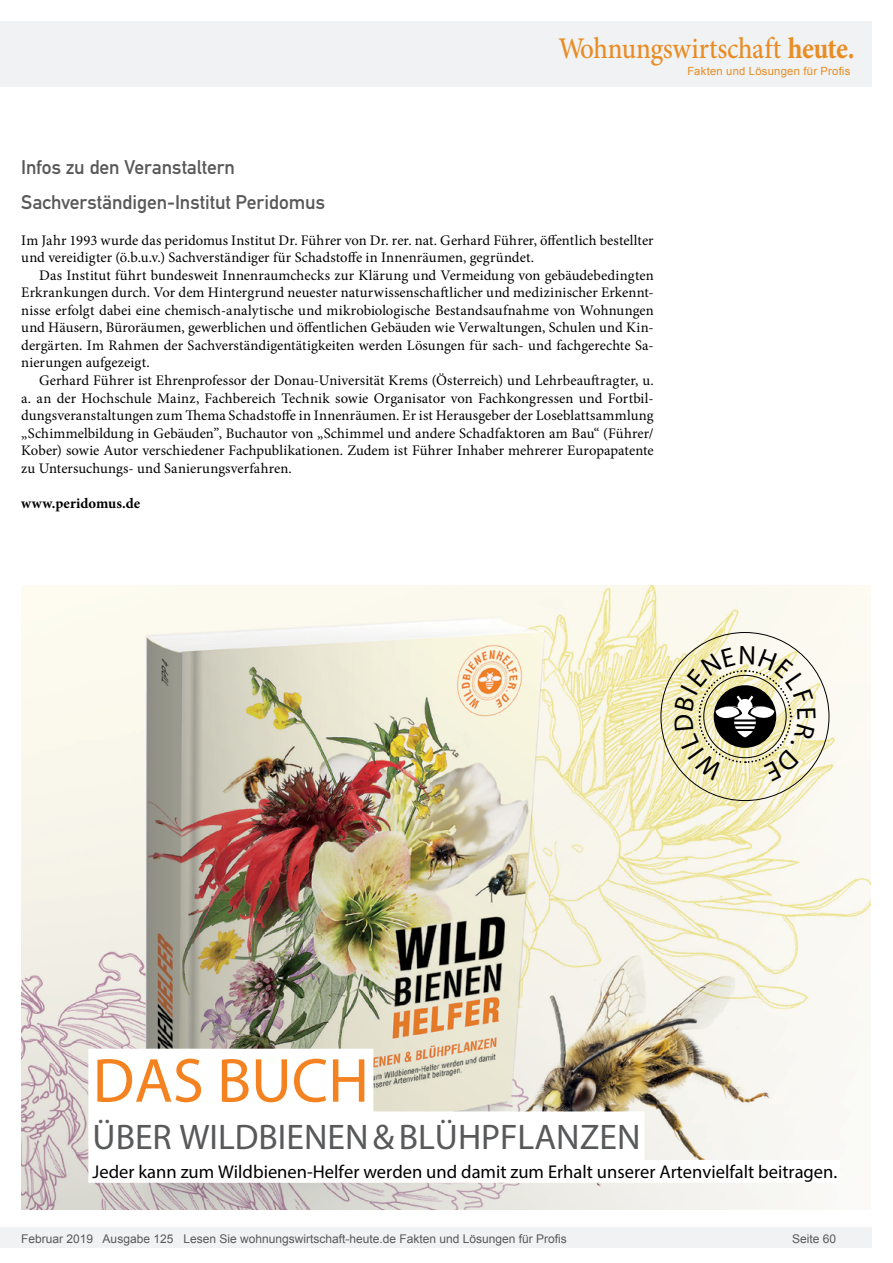
<style>
.page{position:relative;width:893px;height:1263px;background:#fff}
.page>*{position:absolute;margin:0;border:0;box-sizing:border-box;transform-origin:0 0}
.t1{font:700 condensed 62.7px "Helvetica";color:#f58220}
.t2{font:700 condensed 35.7px "Helvetica";color:#58595b}
.t3{font:500 30px "Minion Pro";letter-spacing:-.01em;color:#e88c24;scale:.9 1}
.t4{font:19.5px/35.1px "DIN Mittelschrift";letter-spacing:-.005em;color:#595959}
.t5{font:condensed 18.6px "Helvetica";color:#000}
.t6{font:14.7px/17.5px "Minion Pro";letter-spacing:.005em;color:#000;text-align:justify}
.t7{font:700 14.7px "Minion Pro";color:#000}
.t8{font:12px "Arial";color:#595959}
.t9{font:11.25px "Arial";letter-spacing:.025em;color:#e88c24}
.s1{font-weight:700}
</style>
<div class="page">
<div style="left:0;top:1227px;width:872px;height:20px;background:#f1f2f3"></div>
<div style="left:0;top:21px;width:872px;height:66px;background:#f1f2f3"></div>
<img style="left:21px;top:585px;width:849px;height:625px">
<svg style="left:88px;top:1049px;width:752px;height:134px"></svg>
<svg style="left:674px;top:646px;width:142px;height:136px"></svg>
<h3 class="t3" style="left:558px;top:28px;width:331px">Wohnungswirtschaft <span class="s1">heute.</span></h3>
<p class="t9" style="left:687px;top:63px;width:165px">Fakten und Lösungen für Profis</p>
<h3 class="t4" style="left:21px;top:150px;width:305px">Infos zu den Veranstaltern<br>Sachverständigen-Institut Peridomus</h3>
<p class="t6" style="left:21px;top:231px;width:634px">Im Jahr 1993 wurde das peridomus Institut Dr. Führer von Dr. rer. nat. Gerhard Führer, öffentlich bestellter und vereidigter (ö.b.u.v.) Sachverständiger für Schadstoffe in Innenräumen, gegründet.</p>
<p class="t6" style="left:21px;top:266px;width:634px;text-indent:18px">Das Institut führt bundesweit Innenraumchecks zur Klärung und Vermeidung von gebäudebedingten Erkrankungen durch. Vor dem Hintergrund neuester naturwissenschaftlicher und medizinischer Erkennt&shy;nisse erfolgt dabei eine chemisch-analytische und mikrobiologische Bestandsaufnahme von Wohnungen und Häusern, Büroräumen, gewerblichen und öffentlichen Gebäuden wie Verwaltungen, Schulen und Kin&shy;dergärten. Im Rahmen der Sachverständigentätigkeiten werden Lösungen für sach- und fachgerechte Sa&shy;nierungen aufgezeigt.</p>
<p class="t6" style="left:21px;top:372px;width:634px;text-indent:18px">Gerhard Führer ist Ehrenprofessor der Donau-Universität Krems (Österreich) und Lehrbeauftragter, u. a. an der Hochschule Mainz, Fachbereich Technik sowie Organisator von Fachkongressen und Fortbil&shy;dungsveranstaltungen zum Thema Schadstoffe in Innenräumen. Er ist Herausgeber der Loseblattsammlung „Schimmelbildung in Gebäuden”, Buchautor von „Schimmel und andere Schadfaktoren am Bau“ (Führer/ Kober) sowie Autor verschiedener Fachpublikationen. Zudem ist Führer Inhaber mehrerer Europapatente zu Untersuchungs- und Sanierungsverfahren.</p>
<p class="t7" style="left:21px;top:493px;width:121px">www.peridomus.de</p>
<h1 class="t1" style="left:93px;top:1042px;width:278px">DAS BUCH</h1>
<h2 class="t2" style="left:93px;top:1115px;width:549px">ÜBER WILDBIENEN&amp;BLÜHPFLANZEN</h2>
<p class="t5" style="left:93px;top:1160px;width:746px">Jeder kann zum Wildbienen-Helfer werden und damit zum Erhalt unserer Artenvielfalt beitragen.</p>
<p class="t8" style="left:21px;top:1230px;width:547px">Februar 2019 Ausgabe 125 Lesen Sie wohnungswirtschaft-heute.de Fakten und Lösungen für Profis</p>
<p class="t8" style="left:792px;top:1231px;width:46px">Seite 60</p>
</div>
